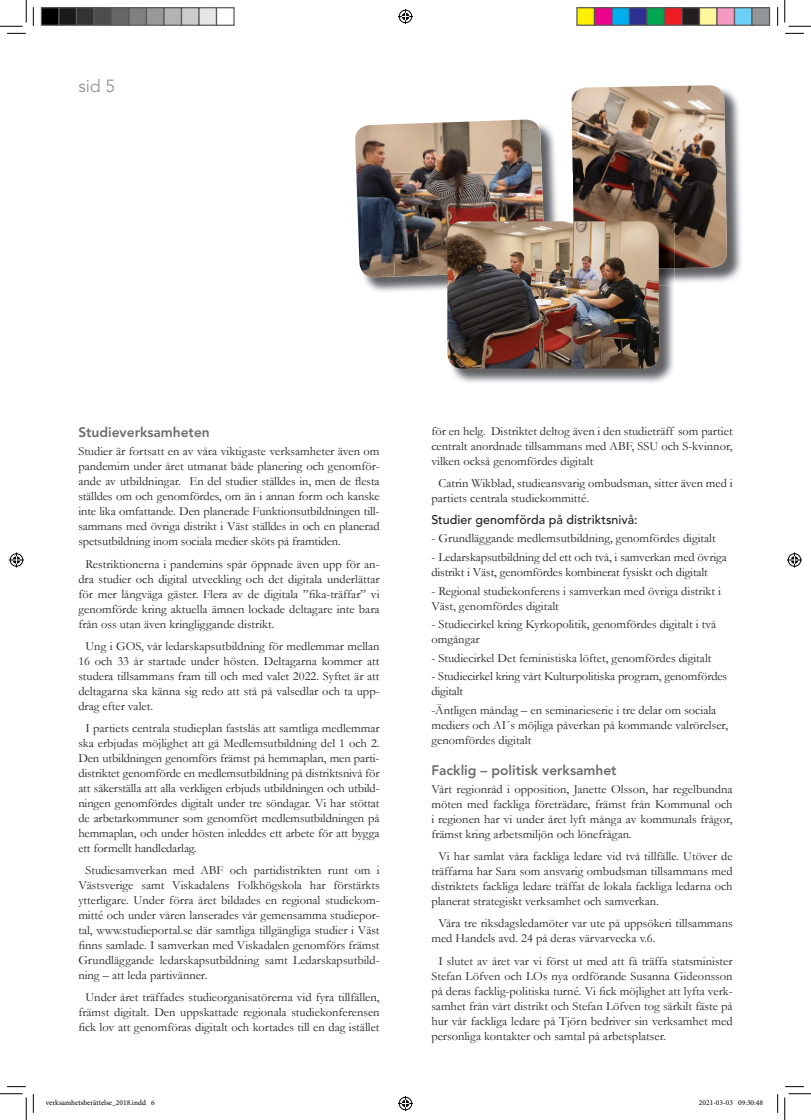
<style>
.page{position:relative;width:811px;height:1120px;background:#fff}
.page>*{position:absolute;margin:0;border:0;box-sizing:border-box;transform-origin:0 0}
.t1{font:17.5px "Avenir LT Pro";color:#939598}
.t2{font:800 13.75px "Avenir LT Pro";color:#6c6d70}
.t3{font:12.5px/15px "Garamond";color:#231f20;text-align:justify}
.t4{font:500 12.5px "Avenir LT Pro";color:#231f20}
.t5{font:7.5px "Minion Pro";color:#000}
</style>
<div class="page">
<img style="left:675px;top:90px;width:67px;height:192px">
<img style="left:571px;top:85px;width:156px;height:183px">
<img style="left:364px;top:125px;width:193px;height:167px">
<img style="left:355px;top:120px;width:188px;height:157px">
<img style="left:451px;top:285px;width:223px;height:98px">
<img style="left:659px;top:269px;width:16px;height:16px">
<img style="left:659px;top:223px;width:16px;height:46px">
<img style="left:447px;top:221px;width:212px;height:147px">
<svg style="left:7px;top:33px;width:19px;height:1px"></svg>
<svg style="left:785px;top:33px;width:19px;height:1px"></svg>
<svg style="left:33px;top:7px;width:1px;height:19px"></svg>
<svg style="left:33px;top:1094px;width:1px;height:18px"></svg>
<svg style="left:777px;top:7px;width:1px;height:19px"></svg>
<svg style="left:777px;top:1094px;width:1px;height:18px"></svg>
<svg style="left:0;top:0;width:27px;height:27px"></svg>
<svg style="left:0;top:1093px;width:27px;height:26px"></svg>
<svg style="left:784px;top:0;width:27px;height:27px"></svg>
<svg style="left:784px;top:1093px;width:27px;height:26px"></svg>
<svg style="left:398px;top:9px;width:15px;height:15px"></svg>
<svg style="left:398px;top:1096px;width:15px;height:14px"></svg>
<svg style="left:9px;top:552px;width:15px;height:15px"></svg>
<svg style="left:787px;top:552px;width:15px;height:15px"></svg>
<div style="left:41px;top:8px;width:18px;height:17px;background:#000"></div>
<div style="left:41px;top:7px;width:19px;height:19px;border:1px solid #595959"></div>
<div style="left:59px;top:8px;width:17px;height:17px;background:#1a1a1a"></div>
<div style="left:58px;top:7px;width:19px;height:19px;border:1px solid #595959"></div>
<div style="left:76px;top:8px;width:18px;height:17px;background:#333"></div>
<div style="left:76px;top:7px;width:19px;height:19px;border:1px solid #595959"></div>
<div style="left:94px;top:8px;width:17px;height:17px;background:#4d4d4d"></div>
<div style="left:93px;top:7px;width:19px;height:19px;border:1px solid #595959"></div>
<div style="left:111px;top:8px;width:18px;height:17px;background:#666"></div>
<div style="left:111px;top:7px;width:19px;height:19px;border:1px solid #595959"></div>
<div style="left:129px;top:8px;width:17px;height:17px;background:#808080"></div>
<div style="left:128px;top:7px;width:19px;height:19px;border:1px solid #595959"></div>
<div style="left:146px;top:8px;width:18px;height:17px;background:#999"></div>
<div style="left:146px;top:7px;width:19px;height:19px;border:1px solid #595959"></div>
<div style="left:164px;top:8px;width:17px;height:17px;background:#b3b3b3"></div>
<div style="left:163px;top:7px;width:19px;height:19px;border:1px solid #595959"></div>
<div style="left:181px;top:8px;width:18px;height:17px;background:#ccc"></div>
<div style="left:181px;top:7px;width:19px;height:19px;border:1px solid #595959"></div>
<div style="left:199px;top:8px;width:17px;height:17px;background:#e6e6e6"></div>
<div style="left:198px;top:7px;width:19px;height:19px;border:1px solid #595959"></div>
<div style="left:216px;top:7px;width:19px;height:19px;border:1px solid #595959"></div>
<div style="left:577px;top:8px;width:17px;height:17px;background:#fff101"></div>
<div style="left:576px;top:7px;width:19px;height:19px;border:1px solid #595959"></div>
<div style="left:594px;top:8px;width:18px;height:17px;background:#ed028c"></div>
<div style="left:594px;top:7px;width:18px;height:19px;border:1px solid #595959"></div>
<div style="left:612px;top:8px;width:17px;height:17px;background:#00aeef"></div>
<div style="left:611px;top:7px;width:19px;height:19px;border:1px solid #595959"></div>
<div style="left:629px;top:8px;width:18px;height:17px;background:#2e3092"></div>
<div style="left:629px;top:7px;width:18px;height:19px;border:1px solid #595959"></div>
<div style="left:647px;top:8px;width:17px;height:17px;background:#00a54f"></div>
<div style="left:646px;top:7px;width:19px;height:19px;border:1px solid #595959"></div>
<div style="left:664px;top:8px;width:18px;height:17px;background:#ee1d23"></div>
<div style="left:664px;top:7px;width:18px;height:19px;border:1px solid #595959"></div>
<div style="left:682px;top:8px;width:17px;height:17px;background:#231f20"></div>
<div style="left:681px;top:7px;width:19px;height:19px;border:1px solid #595959"></div>
<div style="left:699px;top:8px;width:18px;height:17px;background:#fff79a"></div>
<div style="left:699px;top:7px;width:18px;height:19px;border:1px solid #595959"></div>
<div style="left:717px;top:8px;width:17px;height:17px;background:#f499c2"></div>
<div style="left:716px;top:7px;width:19px;height:19px;border:1px solid #595959"></div>
<div style="left:734px;top:8px;width:18px;height:17px;background:#6bcff6"></div>
<div style="left:734px;top:7px;width:18px;height:19px;border:1px solid #595959"></div>
<div style="left:752px;top:8px;width:17px;height:17px;background:#939598"></div>
<div style="left:751px;top:7px;width:19px;height:19px;border:1px solid #595959"></div>
<h1 class="t1" style="left:78px;top:75px;width:38px">sid 5</h1>
<p class="t2" style="left:78px;top:424px;width:133px">Studieverksamheten</p>
<p class="t3" style="left:78px;top:443px;width:303px">Studier är fortsatt en av våra viktigaste verksamheter även om pandemim under året utmanat både planering och genomför&shy;ande av utbildningar. En del studier ställdes in, men de flesta ställdes om och genomfördes, om än i annan form och kanske inte lika omfattande. Den planerade Funktionsutbildningen till&shy;sammans med övriga distrikt i Väst ställdes in och en planerad spetsutbildning inom sociala medier sköts på framtiden.</p>
<p class="t3" style="left:78px;top:555px;width:303px;text-indent:7px">Restriktionerna i pandemins spår öppnade även upp för an&shy;dra studier och digital utveckling och det digitala underlättar för mer långväga gäster. Flera av de digitala ”fika-träffar” vi genomförde kring aktuella ämnen lockade deltagare inte bara från oss utan även kringliggande distrikt.</p>
<p class="t3" style="left:78px;top:637px;width:303px;text-indent:7px">Ung i GOS, vår ledarskapsutbildning för medlemmar mellan 16 och 33 år startade under hösten. Deltagarna kommer att studera tillsammans fram till och med valet 2022. Syftet är att deltagarna ska känna sig redo att stå på valsedlar och ta upp&shy;drag efter valet.</p>
<p class="t3" style="left:78px;top:720px;width:303px;text-indent:7px">I partiets centrala studieplan fastslås att samtliga medlemmar ska erbjudas möjlighet att gå Medlemsutbildning del 1 och 2.<br>Den utbildningen genomförs främst på hemmaplan, men parti&shy;distriktet genomförde en medlemsutbildning på distriktsnivå för att säkerställa att alla verkligen erbjuds utbildningen och utbild&shy;ningen genomfördes digitalt under tre söndagar. Vi har stöttat de arbetarkommuner som genomfört medlemsutbildningen på hemmaplan, och under hösten inleddes ett arbete för att bygga ett formellt handledarlag.</p>
<p class="t3" style="left:78px;top:862px;width:303px;text-indent:7px">Studiesamverkan med ABF och partidistrikten runt om i Västsverige samt Viskadalens Folkhögskola har förstärkts ytterligare. Under förra året bildades en regional studiekom&shy;mitté och under våren lanserades vår gemensamma studiepor&shy;tal, www.studieportal.se där samtliga tillgängliga studier i Väst finns samlade. I samverkan med Viskadalen genomförs främst Grundläggande ledarskapsutbildning samt Ledarskapsutbild&shy;ning – att leda partivänner.</p>
<p class="t3" style="left:78px;top:989px;width:303px;text-align:center">Under året träffades studieorganisatörerna vid fyra tillfällen, främst digitalt. Den uppskattade regionala studiekonferensen fick lov att genomföras digitalt och kortades till en dag istället</p>
<p class="t3" style="left:431px;top:422px;width:303px">för en helg. Distriktet deltog även i den studieträff som partiet centralt anordnade tillsammans med ABF, SSU och S-kvinnor, vilken också genomfördes digitalt</p>
<p class="t3" style="left:431px;top:475px;width:303px;text-indent:7px">Catrin Wikblad, studieansvarig ombudsman, sitter även med i partiets centrala studiekommitté.</p>
<p class="t4" style="left:431px;top:512px;width:208px">Studier genomförda på distriktsnivå:</p>
<p class="t3" style="left:431px;top:530px;width:286px">- Grundläggande medlemsutbildning, genomfördes digitalt</p>
<p class="t3" style="left:431px;top:549px;width:297px">- Ledarskapsutbildning del ett och två, i samverkan med övriga distrikt i Väst, genomfördes kombinerat fysiskt och digitalt</p>
<p class="t3" style="left:431px;top:582px;width:291px">- Regional studiekonferens i samverkan med övriga distrikt i<br>Väst, genomfördes digitalt</p>
<p class="t3" style="left:431px;top:616px;width:286px">- Studiecirkel kring Kyrkopolitik, genomfördes digitalt i två omgångar</p>
<p class="t3" style="left:431px;top:649px;width:282px">- Studiecirkel Det feministiska löftet, genomfördes digitalt</p>
<p class="t3" style="left:431px;top:668px;width:297px">- Studiecirkel kring vårt Kulturpolitiska program, genomfördes digitalt</p>
<p class="t3" style="left:431px;top:701px;width:298px;text-align:left">-Äntligen måndag – en seminarieserie i tre delar om sociala mediers och AI´s möjliga påverkan på kommande valrörelser, genomfördes digitalt</p>
<p class="t2" style="left:431px;top:761px;width:187px">Facklig – politisk verksamhet</p>
<p class="t3" style="left:431px;top:781px;width:303px">Vårt regionråd i opposition, Janette Olsson, har regelbundna möten med fackliga företrädare, främst från Kommunal och i regionen har vi under året lyft många av kommunals frågor, främst kring arbetsmiljön och lönefrågan.</p>
<p class="t3" style="left:431px;top:848px;width:303px;text-indent:7px">Vi har samlat våra fackliga ledare vid två tillfälle. Utöver de träffarna har Sara som ansvarig ombudsman tillsammans med distriktets fackliga ledare träffat de lokala fackliga ledarna och planerat strategiskt verksamhet och samverkan.</p>
<p class="t3" style="left:431px;top:915px;width:303px;text-indent:7px">Våra tre riksdagsledamöter var ute på uppsökeri tillsammans med Handels avd. 24 på deras värvarvecka v.6.</p>
<p class="t3" style="left:431px;top:952px;width:303px;text-indent:7px">I slutet av året var vi först ut med att få träffa statsminister Stefan Löfven och LOs nya ordförande Susanna Gideonsson på deras facklig-politiska turné. Vi fick möjlighet att lyfta verk&shy;samhet från vårt distrikt och Stefan Löfven tog särkilt fäste på hur vår fackliga ledare på Tjörn bedriver sin verksamhet med personliga kontakter och samtal på arbetsplatser.</p>
<p class="t5" style="left:46px;top:1097px;width:110px">verksamhetsberättelse_2018.indd 6</p>
<p class="t5" style="left:699px;top:1097px;width:66px">2021-03-03 09:30:48</p>
</div>
